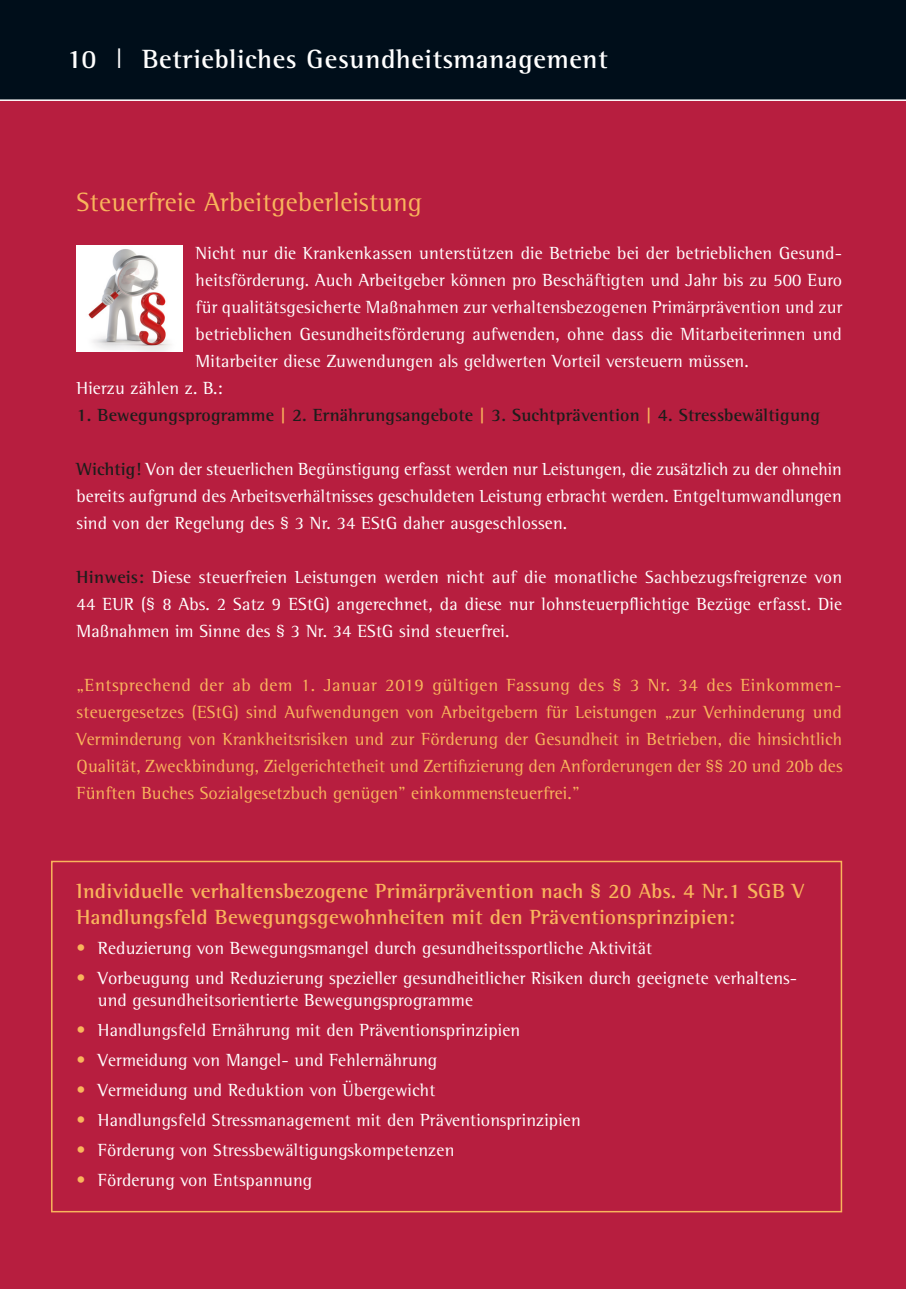
<style>
.page{position:relative;width:906px;height:1289px;background:#fff}
.page>*{position:absolute;margin:0;border:0;box-sizing:border-box;transform-origin:0 0}
.t1{font:700 27px "Rotis Semi Serif";letter-spacing:.025em;color:#fff}
.t2{font:27px "Rotis Semi Serif";letter-spacing:.01em;color:#f9b55c}
.t3{font:700 21px/25.2px "Rotis Semi Serif";letter-spacing:.01em;color:#f9b55c}
.t4{font:18px/27px "Rotis Semi Serif";letter-spacing:.01em;color:#fff;text-align:justify}
.t5{font:18px/27px "Rotis Semi Serif";letter-spacing:.01em;color:#f9b55c;text-align:justify}
.t6{font:700 18px "Rotis Semi Serif";letter-spacing:.01em;color:#1d1d1b}
.s1{font-family:"Univers";font-weight:300}
.s2{color:#f9b55c}
.s3{font-weight:700;color:#1d1d1b}
</style>
<div class="page">
<div style="left:0;top:0;width:906px;height:1288px;background:#b71e3f"></div>
<div style="left:0;top:0;width:906px;height:99px;background:#000e1a"></div>
<div style="left:51px;top:860px;width:791px;height:352px;border:2px solid #f9b55c"></div>
<div style="left:77px;top:245px;width:106px;height:107px;background:#fff"></div>
<img style="left:88px;top:249px;width:83px;height:103px">
<hr style="left:0;top:99px;width:906px;height:2px;background:#fff">
<h1 class="t1" style="left:67px;top:43px;width:542px">10 <span class="s1">I</span> Betriebliches Gesundheitsmanagement</h1>
<h1 class="t2" style="left:77px;top:186px;width:347px">Steuerfreie Arbeitgeberleistung</h1>
<p class="t4" style="left:196px;top:239px;width:648px">Nicht nur die Krankenkassen unterstützen die Betriebe bei der betrieblichen Gesund-</p>
<p class="t4" style="left:196px;top:266px;width:648px">heitsförderung. Auch Arbeitgeber können pro Beschäftigten und Jahr bis zu 500 Euro</p>
<p class="t4" style="left:196px;top:293px;width:648px">für qualitätsgesicherte Maßnahmen zur verhaltensbezogenen Primärprävention und zur</p>
<p class="t4" style="left:196px;top:320px;width:648px">betrieblichen Gesundheitsförderung aufwenden, ohne dass die Mitarbeiterinnen und</p>
<p class="t4" style="left:196px;top:347px;width:554px">Mitarbeiter diese Zuwendungen als geldwerten Vorteil versteuern müssen.</p>
<p class="t4" style="left:77px;top:374px;width:148px">Hierzu zählen z. B.:</p>
<p class="t6" style="left:77px;top:404px;width:745px">1. Bewegungsprogramme <span class="s2">|</span> 2. Ernährungsangebote <span class="s2">|</span> 3. Suchtprävention <span class="s2">|</span> 4. Stressbewältigung</p>
<p class="t4" style="left:77px;top:455px;width:767px"><span class="s3">Wichtig!</span> Von der steuerlichen Begünstigung erfasst werden nur Leistungen, die zusätzlich zu der ohnehin bereits aufgrund des Arbeitsverhältnisses geschuldeten Leistung erbracht werden. Entgeltumwandlungen sind von der Regelung des § 3 Nr. 34 EStG daher ausgeschlossen.</p>
<p class="t4" style="left:77px;top:563px;width:767px"><span class="s3">Hinweis:</span> Diese steuerfreien Leistungen werden nicht auf die monatliche Sachbezugsfreigrenze von 44 EUR (§ 8 Abs. 2 Satz 9 EStG) angerechnet, da diese nur lohnsteuerpflichtige Bezüge erfasst. Die Maßnahmen im Sinne des § 3 Nr. 34 EStG sind steuerfrei.</p>
<p class="t5" style="left:77px;top:671px;width:767px">„Entsprechend der ab dem 1. Januar 2019 gültigen Fassung des § 3 Nr. 34 des Einkommen&shy;steuergesetzes (EStG) sind Aufwendungen von Arbeitgebern für Leistungen „zur Verhinderung und Verminderung von Krankheitsrisiken und zur Förderung der Gesundheit in Betrieben, die hinsichtlich Qualität, Zweckbindung, Zielgerichtetheit und Zertifizierung den Anforderungen der §§ 20 und 20b des Fünften Buches Sozialgesetzbuch genügen” einkommensteuerfrei.”</p>
<p class="t3" style="left:77px;top:878px;width:729px">Individuelle verhaltensbezogene Primärprävention nach § 20 Abs. 4 Nr.1 SGB V<br>Handlungsfeld Bewegungsgewohnheiten mit den Präventionsprinzipien:</p>
<p class="t4" style="left:77px;top:933px;width:577px"><span class="s2">•</span> Reduzierung von Bewegungsmangel durch gesundheitssportliche Aktivität</p>
<p class="t4" style="left:98px;top:966px;width:701px;line-height:22.5px;text-indent:-21px"><span class="s2">•</span> Vorbeugung und Reduzierung spezieller gesundheitlicher Risiken durch geeignete verhaltens&shy;und gesundheitsorientierte Bewegungsprogramme</p>
<p class="t4" style="left:77px;top:1016px;width:445px"><span class="s2">•</span> Handlungsfeld Ernährung mit den Präventionsprinzipien</p>
<p class="t4" style="left:77px;top:1046px;width:362px"><span class="s2">•</span> Vermeidung von Mangel- und Fehlernährung</p>
<p class="t4" style="left:77px;top:1076px;width:360px"><span class="s2">•</span> Vermeidung und Reduktion von Übergewicht</p>
<p class="t4" style="left:77px;top:1106px;width:506px"><span class="s2">•</span> Handlungsfeld Stressmanagement mit den Präventionsprinzipien</p>
<p class="t4" style="left:77px;top:1136px;width:379px"><span class="s2">•</span> Förderung von Stressbewältigungskompetenzen</p>
<p class="t4" style="left:77px;top:1166px;width:237px"><span class="s2">•</span> Förderung von Entspannung</p>
</div>
